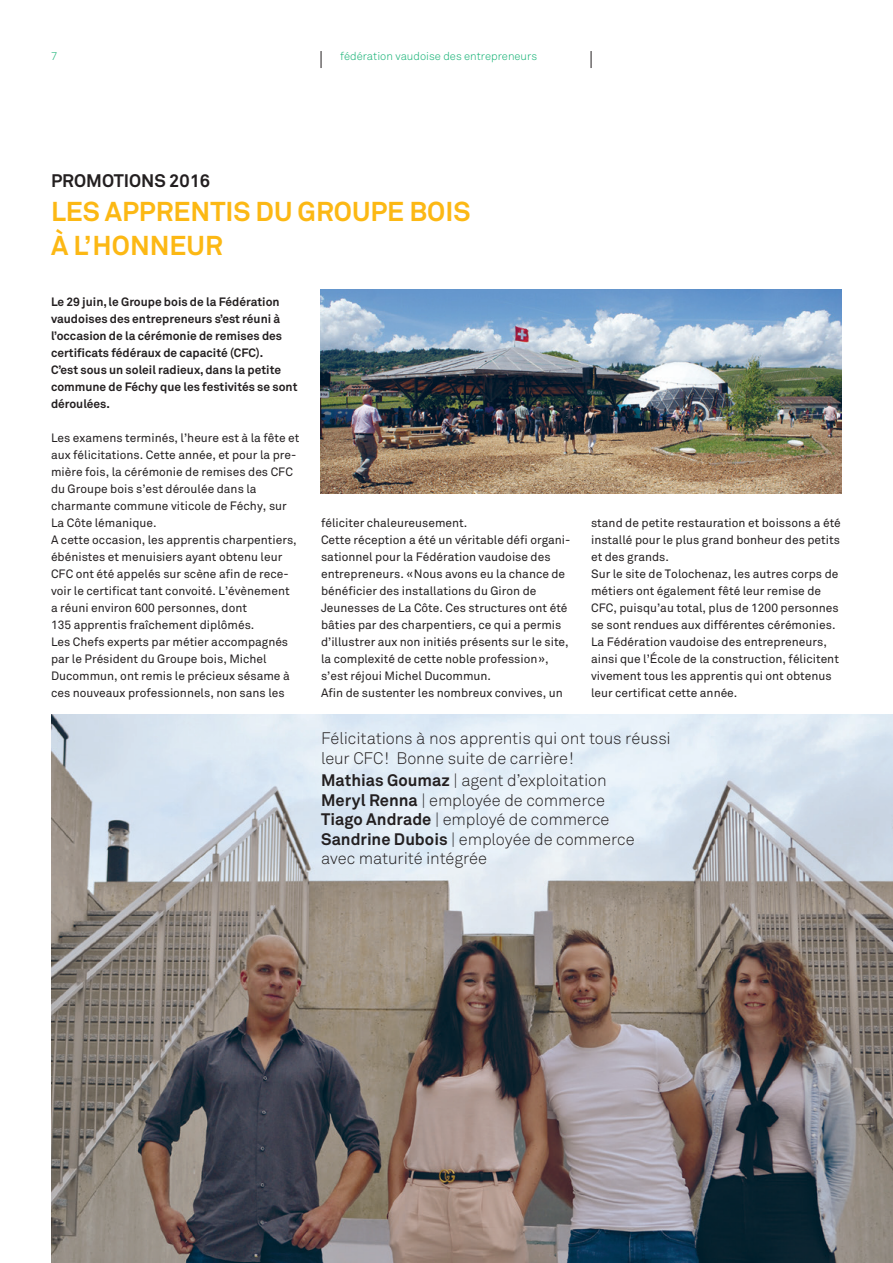
<style>
.page{position:relative;width:893px;height:1263px;background:#fff}
.page>*{position:absolute;margin:0;border:0;box-sizing:border-box;transform-origin:0 0}
.t1{font:700 27px/34px "Akkurat";color:#fcb814}
.t2{font:700 18px "Akkurat";color:#231f20}
.t3{font:300 16.5px/19.5px "Akkurat";letter-spacing:-.005em;color:#231f20}
.t4{font:12px/17px "Akkurat";color:#231f20}
.t5{font:700 12px/17px "Akkurat";color:#231f20}
.t6{font:300 11.25px "Akkurat";color:#0daf70}
.s1{font-weight:700}
</style>
<div class="page">
<svg style="left:591px;top:51px;width:1px;height:17px"></svg>
<svg style="left:321px;top:51px;width:1px;height:17px"></svg>
<img style="left:51px;top:714px;width:842px;height:549px">
<img style="left:321px;top:289px;width:521px;height:204px">
<p class="t6" style="left:51px;top:49px;width:8px">7</p>
<p class="t6" style="left:340px;top:49px;width:198px">fédération vaudoise des entrepreneurs</p>
<h2 class="t2" style="left:51px;top:169px;width:161px">PROMOTIONS 2016</h2>
<h1 class="t1" style="left:51px;top:195px;width:421px">LES APPRENTIS DU GROUPE BOIS<br>À L’HONNEUR</h1>
<p class="t5" style="left:51px;top:294px;width:248px">Le 29 juin, le Groupe bois de la Fédération vaudoises des entrepreneurs s’est réuni à l’occasion de la cérémonie de remises des certificats fédéraux de capacité (CFC).<br>C’est sous un soleil radieux, dans la petite commune de Féchy que les festivités se sont déroulées.</p>
<p class="t4" style="left:51px;top:430px;width:250px">Les examens terminés, l’heure est à la fête et aux félicitations. Cette année, et pour la pre&shy;mière fois, la cérémonie de remises des CFC du Groupe bois s’est déroulée dans la charmante commune viticole de Féchy, sur La Côte lémanique.<br>A cette occasion, les apprentis charpentiers, ébénistes et menuisiers ayant obtenu leur CFC ont été appelés sur scène afin de rece&shy;voir le certificat tant convoité. L’évènement<br>a réuni environ 600 personnes, dont<br>135 apprentis fraîchement diplômés.<br>Les Chefs experts par métier accompagnés par le Président du Groupe bois, Michel Ducommun, ont remis le précieux sésame à ces nouveaux professionnels, non sans les</p>
<p class="t4" style="left:321px;top:515px;width:251px">féliciter chaleureusement.<br>Cette réception a été un véritable défi organi&shy;sationnel pour la Fédération vaudoise des entrepreneurs. «Nous avons eu la chance de bénéficier des installations du Giron de Jeunesses de La Côte. Ces structures ont été bâties par des charpentiers, ce qui a permis d’illustrer aux non initiés présents sur le site, la complexité de cette noble profession», s’est réjoui Michel Ducommun.<br>Afin de sustenter les nombreux convives, un</p>
<h3 class="t3" style="left:321px;top:729px;width:351px">Félicitations à nos apprentis qui ont tous réussi leur CFC! Bonne suite de carrière!</h3>
<h3 class="t3" style="left:321px;top:771px;width:315px"><span class="s1">Mathias Goumaz</span> | agent d’exploitation <span class="s1">Meryl Renna</span> | employée de commerce <span class="s1">Tiago Andrade</span> | employé de commerce <span class="s1">Sandrine Dubois</span> | employée de commerce avec maturité intégrée</h3>
<p class="t4" style="left:591px;top:515px;width:251px">stand de petite restauration et boissons a été installé pour le plus grand bonheur des petits et des grands.<br>Sur le site de Tolochenaz, les autres corps de métiers ont également fêté leur remise de CFC, puisqu’au total, plus de 1200 personnes se sont rendues aux différentes cérémonies.<br>La Fédération vaudoise des entrepreneurs, ainsi que l’École de la construction, félicitent vivement tous les apprentis qui ont obtenus leur certificat cette année.</p>
</div>
